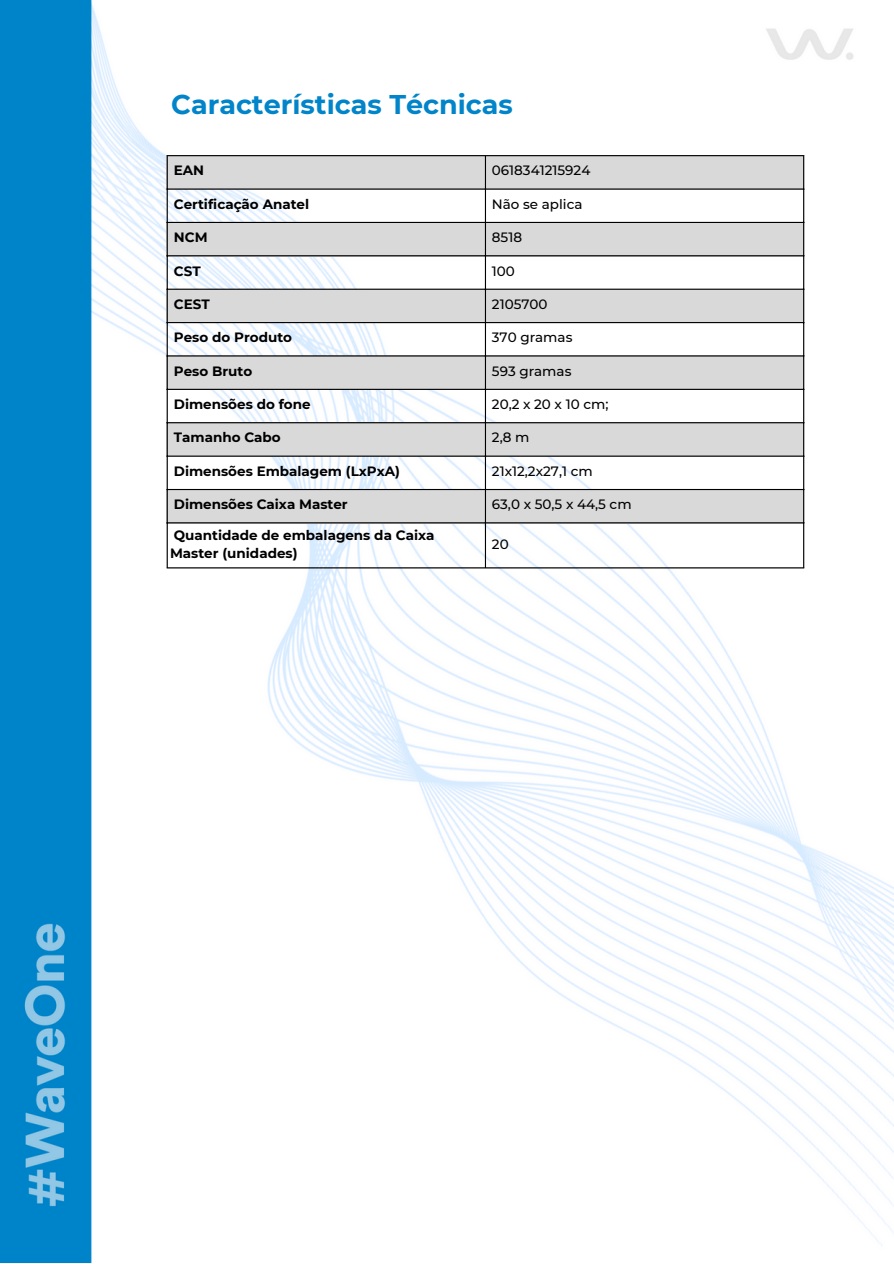
<style>
.page{position:relative;width:894px;height:1264px;background:#fff}
.page>*{position:absolute;margin:0;border:0;box-sizing:border-box;transform-origin:0 0}
.t1{font:700 27px "Montserrat";color:#0184c9}
.t2{font:700 13.5px/18px "Montserrat";color:#000}
.t3{font:500 13.5px "Montserrat";color:#000}
</style>
<div class="page">
<img style="left:0;top:0;width:893px;height:1262px">
<div style="left:167px;top:155px;width:637px;height:34px;background:#d9d9d9"></div>
<div style="left:167px;top:222px;width:637px;height:34px;background:#d9d9d9"></div>
<div style="left:167px;top:290px;width:637px;height:33px;background:#d9d9d9"></div>
<div style="left:167px;top:357px;width:637px;height:32px;background:#d9d9d9"></div>
<div style="left:167px;top:423px;width:637px;height:33px;background:#d9d9d9"></div>
<div style="left:167px;top:490px;width:637px;height:33px;background:#d9d9d9"></div>
<hr style="left:167px;top:156px;width:1px;height:411px;background:#000">
<hr style="left:485px;top:156px;width:1px;height:411px;background:#000">
<hr style="left:802px;top:156px;width:2px;height:411px;background:#000">
<hr style="left:167px;top:155px;width:637px;height:1px;background:#000">
<hr style="left:167px;top:188px;width:637px;height:2px;background:#000">
<hr style="left:167px;top:222px;width:637px;height:1px;background:#000">
<hr style="left:167px;top:255px;width:637px;height:1px;background:#000">
<hr style="left:167px;top:289px;width:637px;height:1px;background:#000">
<hr style="left:167px;top:322px;width:637px;height:1px;background:#000">
<hr style="left:167px;top:355px;width:637px;height:1px;background:#000">
<hr style="left:167px;top:389px;width:637px;height:1px;background:#000">
<hr style="left:167px;top:422px;width:637px;height:1px;background:#000">
<hr style="left:167px;top:455px;width:637px;height:1px;background:#000">
<hr style="left:167px;top:489px;width:637px;height:1px;background:#000">
<hr style="left:167px;top:522px;width:637px;height:1px;background:#000">
<hr style="left:167px;top:567px;width:637px;height:1px;background:#000">
<p class="t1" style="left:171px;top:87px;width:343px">Características Técnicas</p>
<h1 class="t2" style="left:174px;top:161px;width:32px">EAN</h1>
<p class="t3" style="left:492px;top:162px;width:100px">0618341215924</p>
<p class="t2" style="left:174px;top:195px;width:137px">Certificação Anatel</p>
<p class="t3" style="left:492px;top:196px;width:92px">Não se aplica</p>
<p class="t2" style="left:174px;top:228px;width:35px">NCM</p>
<p class="t3" style="left:492px;top:229px;width:32px">8518</p>
<p class="t2" style="left:174px;top:262px;width:28px">CST</p>
<p class="t3" style="left:492px;top:262px;width:25px">100</p>
<p class="t2" style="left:174px;top:295px;width:37px">CEST</p>
<p class="t3" style="left:492px;top:296px;width:57px">2105700</p>
<p class="t2" style="left:174px;top:328px;width:120px">Peso do Produto</p>
<p class="t3" style="left:492px;top:329px;width:82px">370 gramas</p>
<p class="t2" style="left:174px;top:362px;width:80px">Peso Bruto</p>
<p class="t3" style="left:492px;top:362px;width:81px">593 gramas</p>
<p class="t2" style="left:174px;top:395px;width:138px">Dimensões do fone</p>
<p class="t3" style="left:492px;top:396px;width:118px">20,2 x 20 x 10 cm;</p>
<p class="t2" style="left:174px;top:428px;width:108px">Tamanho Cabo</p>
<p class="t3" style="left:492px;top:429px;width:39px">2,8 m</p>
<p class="t2" style="left:174px;top:462px;width:228px">Dimensões Embalagem (LxPxA)</p>
<p class="t3" style="left:492px;top:463px;width:102px">21x12,2x27,1 cm</p>
<p class="t2" style="left:174px;top:495px;width:175px">Dimensões Caixa Master</p>
<p class="t3" style="left:492px;top:496px;width:141px">63,0 x 50,5 x 44,5 cm</p>
<p class="t2" style="left:170px;top:526px;width:266px">Quantidade de embalagens da Caixa<br>Master (unidades)</p>
<p class="t3" style="left:492px;top:536px;width:18px">20</p>
</div>
